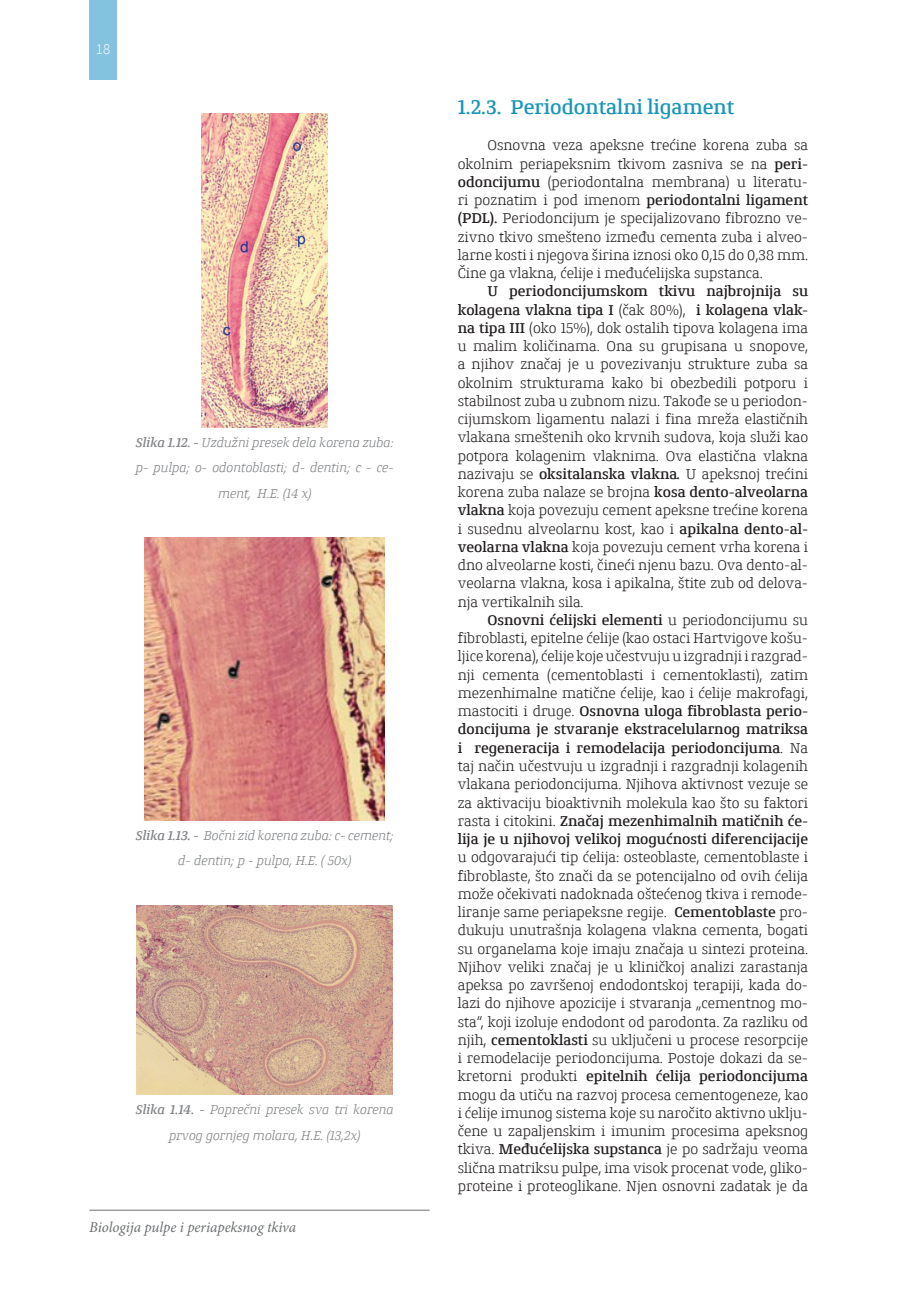
<style>
.page{position:relative;width:906px;height:1289px;background:#fff}
.page>*{position:absolute;margin:0;border:0;box-sizing:border-box;transform-origin:0 0}
.P3{font:700 21px "Conto Slab";color:#1a95b9}
.Tekst{font:15px/18.3px "Conto Slab";color:#231f20;text-align:justify}
.t1{font:italic 15px "Minion Pro";letter-spacing:-.005em;color:#6d6f71}
.t2{font:300 15px "Source Sans Pro";color:#fff}
.Opis_slike_1_kol{font:italic 13.5px/25.5px "Conto Slab";color:#808285;text-align:center}
.s1{font-weight:700}
.s2{font-weight:700;font-style:italic}
</style>
<div class="page">
<div style="left:89px;top:0;width:28px;height:79px;background:#83c3df"></div>
<hr style="left:89px;top:1209px;width:340px;height:1px;background:#6d6f71">
<img style="left:201px;top:113px;width:127px;height:314px">
<img style="left:144px;top:537px;width:241px;height:283px">
<img style="left:137px;top:905px;width:255px;height:189px">
<p class="t2" style="left:96px;top:40px;width:16px">18</p>
<p class="Opis_slike_1_kol" style="left:136px;top:429px;width:260px"><span class="s1">Slika 1.12. -</span> Uzdužni presek dela korena zuba: p- pulpa; o- odontoblasti; d- dentin; c - ce&shy;ment, H.E. (14 x)</p>
<p class="Opis_slike_1_kol" style="left:136px;top:822px;width:260px"><span class="s1">Slika 1.13. -</span> Bočni zid korena zuba: c- cement; d- dentin; p - pulpa, H.E. ( 50x)</p>
<p class="Opis_slike_1_kol" style="left:136px;top:1096px;width:260px"><span class="s1">Slika 1.14. -</span> Poprečni presek sva tri korena prvog gornjeg molara, H.E. (13,2x)</p>
<p class="t1" style="left:89px;top:1217px;width:208px">Biologija pulpe i periapeksnog tkiva</p>
<p class="P3" style="left:458px;top:93px;width:278px">1.2.3. Periodontalni ligament</p>
<p class="Tekst" style="left:458px;top:135px;width:352px;text-indent:30px">Osnovna veza apeksne trećine korena zuba sa okolnim periapeksnim tkivom zasniva se na <span class="s1">peri&shy;odoncijumu</span> (periodontalna membrana) u literatu&shy;ri poznatim i pod imenom <span class="s1">periodontalni ligament (PDL).</span> Periodoncijum je specijalizovano fibrozno ve&shy;zivno tkivo smešteno između cementa zuba i alveo&shy;larne kosti i njegova širina iznosi oko 0,15 do 0,38 mm.<br>Čine ga vlakna, ćelije i međućelijska supstanca.</p>
<p class="Tekst" style="left:458px;top:281px;width:352px;text-indent:30px"><span class="s1">U periodoncijumskom tkivu najbrojnija su kolagena vlakna tipa I</span> (čak 80%), <span class="s1">i kolagena vlak&shy;na tipa III</span> (oko 15%), dok ostalih tipova kolagena ima u malim količinama. Ona su grupisana u snopove, a njihov značaj je u povezivanju strukture zuba sa okolnim strukturama kako bi obezbedili potporu i stabilnost zuba u zubnom nizu. Takođe se u periodon&shy;cijumskom ligamentu nalazi i fina mreža elastičnih vlakana smeštenih oko krvnih sudova, koja služi kao potpora kolagenim vlaknima. Ova elastična vlakna nazivaju se <span class="s1">oksitalanska vlakna</span><span class="s2">.</span> U apeksnoj trećini korena zuba nalaze se brojna <span class="s1">kosa dento-alveolarna vlakna</span> koja povezuju cement apeksne trećine korena i susednu alveolarnu kost, kao i <span class="s1">apikalna dento-al&shy;veolarna vlakna</span> koja povezuju cement vrha korena i dno alveolarne kosti, čineći njenu bazu. Ova dento-al&shy;veolarna vlakna, kosa i apikalna, štite zub od delova&shy;nja vertikalnih sila.</p>
<p class="Tekst" style="left:458px;top:610px;width:352px;text-indent:30px"><span class="s1">Osnovni ćelijski elementi</span> u periodoncijumu su fibroblasti, epitelne ćelije (kao ostaci Hartvigove košu&shy;ljice korena), ćelije koje učestvuju u izgradnji i razgrad&shy;nji cementa (cementoblasti i cementoklasti), zatim mezenhimalne matične ćelije, kao i ćelije makrofagi, mastociti i druge. <span class="s1">Osnovna uloga fibroblasta perio&shy;doncijuma je stvaranje ekstracelularnog matriksa i regeneracija i remodelacija periodoncijuma</span>. Na taj način učestvuju u izgradnji i razgradnji kolagenih vlakana periodoncijuma. Njihova aktivnost vezuje se za aktivaciju bioaktivnih molekula kao što su faktori rasta i citokini. <span class="s1">Značaj mezenhimalnih matičnih će&shy;lija je u njihovoj velikoj mogućnosti diferencijacije </span>u odgovarajući tip ćelija: osteoblaste, cementoblaste i fibroblaste, što znači da se potencijalno od ovih ćelija može očekivati nadoknada oštećenog tkiva i remode&shy;liranje same periapeksne regije. <span class="s1">Cementoblaste</span> pro&shy;dukuju unutrašnja kolagena vlakna cementa, bogati su organelama koje imaju značaja u sintezi proteina.<br>Njihov veliki značaj je u kliničkoj analizi zarastanja apeksa po završenoj endodontskoj terapiji, kada do&shy;lazi do njihove apozicije i stvaranja „cementnog mo&shy;sta“, koji izoluje endodont od parodonta. Za razliku od njih, <span class="s1">cementoklasti</span> su uključeni u procese resorpcije i remodelacije periodoncijuma. Postoje dokazi da se&shy;kretorni produkti <span class="s1">epitelnih ćelija periodoncijuma </span>mogu da utiču na razvoj procesa cementogeneze, kao i ćelije imunog sistema koje su naročito aktivno uklju&shy;čene u zapaljenskim i imunim procesima apeksnog tkiva. <span class="s1">Međućelijska supstanca</span> je po sadržaju veoma slična matriksu pulpe, ima visok procenat vode, gliko&shy;proteine i proteoglikane. Njen osnovni zadatak je da</p>
</div>
